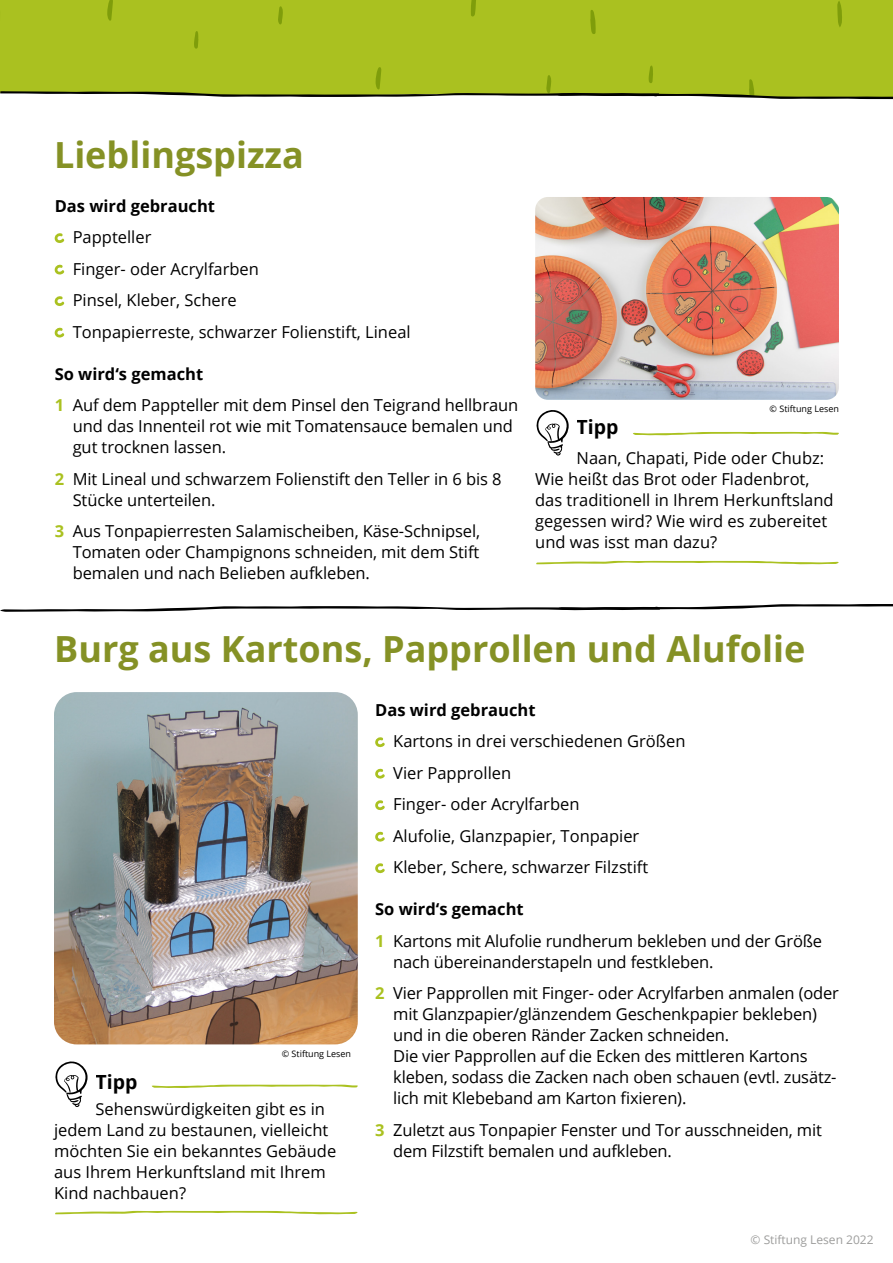
<style>
.page{position:relative;width:893px;height:1263px;background:#fff}
.page>*{position:absolute;margin:0;border:0;box-sizing:border-box;transform-origin:0 0}
.t1{font:700 36px "Open Sans";color:#859125}
.t2{font:700 19.5px "Open Sans";color:#000}
.t3{font:16.5px/21px "Open Sans";letter-spacing:-.005em;color:#000}
.t4{font:700 16.5px "Open Sans";color:#000}
.t5{font:12px "Open Sans";color:#9d9d9c}
.t6{font:9px "Open Sans";color:#000}
.s1{font-weight:700}
.s2{font-weight:700;color:#aac120}
</style>
<div class="page">
<div style="left:0;top:0;width:893px;height:99px;background:#aac120"></div>
<svg style="left:375px;top:737px;width:10px;height:11px"></svg>
<svg style="left:375px;top:768px;width:10px;height:11px"></svg>
<svg style="left:375px;top:800px;width:10px;height:11px"></svg>
<svg style="left:375px;top:831px;width:10px;height:11px"></svg>
<svg style="left:375px;top:863px;width:10px;height:11px"></svg>
<svg style="left:54px;top:233px;width:11px;height:10px"></svg>
<svg style="left:54px;top:264px;width:11px;height:11px"></svg>
<svg style="left:54px;top:296px;width:11px;height:10px"></svg>
<svg style="left:54px;top:327px;width:11px;height:11px"></svg>
<svg style="left:536px;top:410px;width:33px;height:46px"></svg>
<svg style="left:55px;top:1061px;width:33px;height:46px"></svg>
<svg style="left:536px;top:561px;width:303px;height:3px"></svg>
<svg style="left:55px;top:1211px;width:303px;height:3px"></svg>
<svg style="left:633px;top:432px;width:206px;height:3px"></svg>
<svg style="left:152px;top:1084px;width:206px;height:4px"></svg>
<img style="left:54px;top:692px;width:304px;height:352px">
<img style="left:535px;top:197px;width:304px;height:203px">
<svg style="left:0;top:604px;width:893px;height:8px"></svg>
<h1 class="t1" style="left:54px;top:129px;width:251px">Lieblingspizza</h1>
<p class="t4" style="left:55px;top:194px;width:162px">Das wird gebraucht</p>
<p class="t3" style="left:73px;top:221px;width:339px;line-height:31.5px">Pappteller<br>Finger- oder Acrylfarben<br>Pinsel, Kleber, Schere<br>Tonpapierreste, schwarzer Folienstift, Lineal</p>
<p class="t3" style="left:55px;top:357px;width:465px;line-height:31.5px"><span class="s1">So wird‘s gemacht<br></span><span class="s2">1</span> Auf dem Pappteller mit dem Pinsel den Teigrand hellbraun</p>
<p class="t3" style="left:73px;top:415px;width:442px">und das Innenteil rot wie mit Tomatensauce bemalen und gut trocknen lassen.</p>
<p class="t3" style="left:73px;top:468px;width:430px;text-indent:-18px"><span class="s2">2</span> Mit Lineal und schwarzem Folienstift den Teller in 6 bis 8<br>Stücke unterteilen.</p>
<p class="t3" style="left:73px;top:520px;width:409px;text-align:justify;text-indent:-18px"><span class="s2">3</span> Aus Tonpapierresten Salamischeiben, Käse-Schnipsel, Tomaten oder Champignons schneiden, mit dem Stift bemalen und nach Belieben aufkleben.</p>
<p class="t2" style="left:577px;top:413px;width:43px">Tipp</p>
<p class="t6" style="left:770px;top:403px;width:71px">© Stiftung Lesen</p>
<p class="t3" style="left:535px;top:447px;width:300px;text-indent:41px">Naan, Chapati, Pide oder Chubz:<br>Wie heißt das Brot oder Fladenbrot, das traditionell in Ihrem Herkunftsland gegessen wird? Wie wird es zubereitet und was isst man dazu?</p>
<h1 class="t1" style="left:54px;top:624px;width:752px">Burg aus Kartons, Papprollen und Alufolie</h1>
<p class="t4" style="left:375px;top:698px;width:162px">Das wird gebraucht</p>
<p class="t3" style="left:393px;top:725px;width:294px;line-height:31.5px">Kartons in drei verschiedenen Größen<br>Vier Papprollen<br>Finger- oder Acrylfarben<br>Alufolie, Glanzpapier, Tonpapier<br>Kleber, Schere, schwarzer Filzstift</p>
<p class="t3" style="left:375px;top:893px;width:448px;line-height:31.5px"><span class="s1">So wird‘s gemacht<br></span><span class="s2">1</span> Kartons mit Alufolie rundherum bekleben und der Größe</p>
<p class="t3" style="left:375px;top:945px;width:465px;line-height:31.5px;text-indent:18px">nach übereinanderstapeln und festkleben.<br><span class="s2">2</span> Vier Papprollen mit Finger- oder Acrylfarben anmalen (oder</p>
<p class="t3" style="left:393px;top:1003px;width:445px">mit Glanzpapier/glänzendem Geschenkpapier bekleben) und in die oberen Ränder Zacken schneiden.<br>Die vier Papprollen auf die Ecken des mittleren Kartons kleben, sodass die Zacken nach oben schauen (evtl. zusätz&shy;lich mit Klebeband am Karton fixieren).</p>
<p class="t3" style="left:393px;top:1119px;width:430px;text-indent:-18px"><span class="s2">3</span> Zuletzt aus Tonpapier Fenster und Tor ausschneiden, mit dem Filzstift bemalen und aufkleben.</p>
<p class="t6" style="left:282px;top:1048px;width:71px">© Stiftung Lesen</p>
<p class="t2" style="left:96px;top:1068px;width:43px">Tipp</p>
<p class="t3" style="left:54px;top:1098px;width:284px;text-indent:41px">Sehenswürdigkeiten gibt es in jedem Land zu bestaunen, vielleicht möchten Sie ein bekanntes Gebäude aus Ihrem Herkunftsland mit Ihrem<br>Kind nachbauen?</p>
<p class="t5" style="left:751px;top:1231px;width:125px">© Stiftung Lesen 2022</p>
</div>
